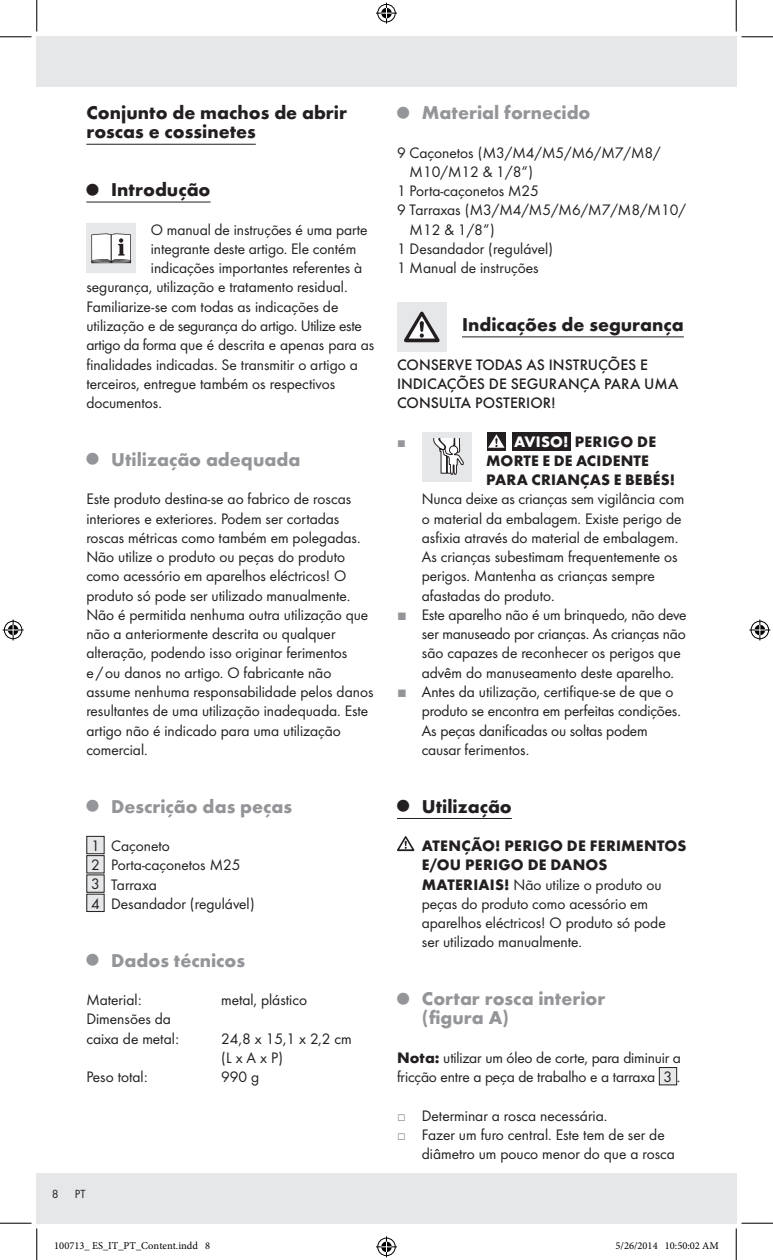
<style>
.page{position:relative;width:773px;height:1260px;background:#fff}
.page>*{position:absolute;margin:0;border:0;box-sizing:border-box;transform-origin:0 0}
.PT_Überschrift{font:700 19.25px/19.2px "Futura";color:#939598}
.PT_Kapitelüberschrif{font:700 19.25px/19.2px "Futura";color:#231f20}
.PT_Fließtext{font:15.75px/19.2px "Futura Boo";color:#231f20}
.DE_Fließtext{font:15.75px/19.2px "Futura Boo";color:#231f20}
.PT_Fließtext-2{font:500 15.75px/19.2px "Futura";color:#231f20}
.PT_Fließtext-3{font:700 15.75px/19.2px "Futura";letter-spacing:.01em;color:#231f20}
.PT_Fließtext-4{font:15.75px "European Pi Three";color:#939598}
.t1{font:12.25px "Futura Boo";color:#231f20}
.t2{font:10.5px "Minion Pro";color:#000}
.s1{color:#fff}
.s2{font-family:"European Pi Three";font-size:17.5px;color:#939598}
.s3{font-family:"Futura";font-weight:700}
.s4{font-family:"European Pi Three";color:#939598}
</style>
<div class="page">
<div style="left:37px;top:1173px;width:699px;height:49px;background:#e6e7e9"></div>
<div style="left:37px;top:37px;width:699px;height:49px;background:#e6e7e9"></div>
<hr style="left:86px;top:144px;width:170px;height:1px;background:#231f20">
<hr style="left:86px;top:201px;width:125px;height:1px;background:#231f20">
<div style="left:86px;top:223px;width:50px;height:50px;background:#e6e7e9"></div>
<svg style="left:91px;top:233px;width:40px;height:30px"></svg>
<div style="left:87px;top:836px;width:17px;height:17px;background:#e6e7e9"></div>
<div style="left:86px;top:835px;width:19px;height:19px;border:1px solid #231f20"></div>
<div style="left:87px;top:855px;width:17px;height:17px;background:#e6e7e9"></div>
<div style="left:86px;top:855px;width:19px;height:18px;border:1px solid #231f20"></div>
<div style="left:87px;top:874px;width:17px;height:18px;background:#e6e7e9"></div>
<div style="left:87px;top:894px;width:17px;height:17px;background:#e6e7e9"></div>
<hr style="left:397px;top:336px;width:287px;height:1px;background:#231f20">
<hr style="left:397px;top:817px;width:115px;height:1px;background:#231f20">
<div style="left:447px;top:302px;width:15px;height:50px;background:#fff"></div>
<div style="left:397px;top:302px;width:50px;height:50px;background:#e6e7e9"></div>
<svg style="left:404px;top:311px;width:36px;height:31px"></svg>
<div style="left:422px;top:432px;width:49px;height:49px;background:#e6e7e9"></div>
<svg style="left:433px;top:438px;width:31px;height:36px"></svg>
<svg style="left:487px;top:432px;width:18px;height:18px"></svg>
<svg style="left:488px;top:434px;width:17px;height:13px"></svg>
<div style="left:512px;top:432px;width:59px;height:18px;background:#231f20"></div>
<svg style="left:397px;top:836px;width:17px;height:14px"></svg>
<div style="left:659px;top:1067px;width:18px;height:17px;background:#e6e7e9"></div>
<div style="left:659px;top:1066px;width:18px;height:19px;border:1px solid #231f20"></div>
<hr style="left:0;top:36px;width:32px;height:1px;background:#000">
<hr style="left:741px;top:36px;width:32px;height:1px;background:#000">
<hr style="left:0;top:1222px;width:32px;height:1px;background:#000">
<hr style="left:741px;top:1222px;width:32px;height:1px;background:#000">
<hr style="left:36px;top:0;width:1px;height:31px;background:#000">
<hr style="left:36px;top:1228px;width:1px;height:31px;background:#000">
<hr style="left:736px;top:0;width:1px;height:31px;background:#000">
<hr style="left:736px;top:1228px;width:1px;height:31px;background:#000">
<svg style="left:376px;top:3px;width:21px;height:21px"></svg>
<svg style="left:376px;top:1236px;width:21px;height:20px"></svg>
<svg style="left:3px;top:619px;width:21px;height:21px"></svg>
<svg style="left:749px;top:619px;width:21px;height:21px"></svg>
<svg style="left:665px;top:1222px;width:54px;height:2px"></svg>
<p class="PT_Kapitelüberschrif" style="left:86px;top:101px;width:262px">Conjunto de machos de abrir roscas e cossinetes</p>
<p class="PT_Kapitelüberschrif" style="left:86px;top:178px;width:126px"><sup>Q</sup> Introdução</p>
<p class="DE_Fließtext" style="left:151px;top:219px;width:218px">O manual de instruções é uma parte integrante deste artigo. Ele contém indicações importantes referentes à</p>
<p class="DE_Fließtext" style="left:86px;top:277px;width:290px">segurança, utilização e tratamento residual.<br>Familiarize-se com todas as indicações de utilização e de segurança do artigo. Utilize este artigo da forma que é descrita e apenas para as finalidades indicadas. Se transmitir o artigo a terceiros, entregue também os respectivos documentos.</p>
<p class="PT_Überschrift" style="left:86px;top:448px;width:216px"><sup>Q</sup> Utilização adequada</p>
<p class="PT_Fließtext" style="left:86px;top:488px;width:289px">Este produto destina-se ao fabrico de roscas interiores e exteriores. Podem ser cortadas roscas métricas como também em polegadas.<br>Não utilize o produto ou peças do produto como acessório em aparelhos eléctricos! O produto só pode ser utilizado manualmente.<br>Não é permitida nenhuma outra utilização que não a anteriormente descrita ou qualquer alteração, podendo isso originar ferimentos<br>e /ou danos no artigo. O fabricante não assume nenhuma responsabilidade pelos danos resultantes de uma utilização inadequada. Este artigo não é indicado para uma utilização comercial.</p>
<p class="PT_Überschrift" style="left:86px;top:794px;width:207px"><sup>Q</sup> Descrição das peças</p>
<p class="PT_Fließtext" style="left:91px;top:835px;width:10px">1</p>
<p class="PT_Fließtext" style="left:111px;top:835px;width:60px">Caçoneto</p>
<p class="PT_Fließtext" style="left:91px;top:854px;width:10px">2</p>
<p class="PT_Fließtext" style="left:111px;top:854px;width:131px">Porta-caçonetos M25</p>
<p class="PT_Fließtext" style="left:91px;top:873px;width:10px">3</p>
<p class="PT_Fließtext" style="left:111px;top:873px;width:47px">Tarraxa</p>
<p class="PT_Fließtext" style="left:91px;top:892px;width:10px">4</p>
<p class="PT_Fließtext" style="left:111px;top:893px;width:145px">Desandador (regulável)</p>
<p class="PT_Überschrift" style="left:86px;top:948px;width:160px"><sup>Q</sup> Dados técnicos</p>
<p class="PT_Fließtext" style="left:86px;top:989px;width:57px">Material:</p>
<p class="PT_Fließtext" style="left:221px;top:989px;width:87px">metal, plástico</p>
<p class="PT_Fließtext" style="left:86px;top:1008px;width:94px">Dimensões da caixa de metal:</p>
<p class="PT_Fließtext" style="left:221px;top:1027px;width:132px">24,8 x 15,1 x 2,2 cm (L x A x P)</p>
<p class="PT_Fließtext" style="left:86px;top:1066px;width:63px">Peso total:</p>
<p class="PT_Fließtext" style="left:221px;top:1066px;width:40px">990 g</p>
<p class="t1" style="left:52px;top:1185px;width:8px">8</p>
<p class="t1" style="left:75px;top:1185px;width:12px">PT</p>
<p class="PT_Überschrift" style="left:397px;top:101px;width:195px"><sup>Q</sup> Material fornecido</p>
<p class="PT_Fließtext" style="left:410px;top:142px;width:253px;text-indent:-13px">9 Caçonetos (M3/M4/M5/M6/M7/M8/<br>M10/M12 &amp; 1/8“)</p>
<p class="PT_Fließtext" style="left:397px;top:180px;width:144px">1 Porta-caçonetos M25</p>
<p class="PT_Fließtext" style="left:410px;top:200px;width:278px;text-indent:-13px">9 Tarraxas (M3/M4/M5/M6/M7/M8/M10/<br>M12 &amp; 1/8“)</p>
<p class="PT_Fließtext" style="left:397px;top:238px;width:158px">1 Desandador (regulável)</p>
<p class="PT_Fließtext" style="left:397px;top:257px;width:143px">1 Manual de instruções</p>
<p class="PT_Kapitelüberschrif" style="left:462px;top:313px;width:223px">Indicações de segurança</p>
<p class="PT_Fließtext-2" style="left:397px;top:353px;width:283px">CONSERVE TODAS AS INSTRUÇÕES E<br>INDICAÇÕES DE SEGURANÇA PARA UMA<br>CONSULTA POSTERIOR!</p>
<p class="PT_Fließtext-4" style="left:397px;top:430px;width:10px">J</p>
<p class="PT_Fließtext-3" style="left:514px;top:430px;width:144px"><span class="s1">AVISO!</span> PERIGO DE</p>
<p class="PT_Fließtext-3" style="left:486px;top:449px;width:190px">MORTE E DE ACIDENTE<br>PARA CRIANÇAS E BEBÉS!</p>
<p class="PT_Fließtext" style="left:422px;top:488px;width:264px">Nunca deixe as crianças sem vigilância com o material da embalagem. Existe perigo de asfixia através do material de embalagem.<br>As crianças subestimam frequentemente os perigos. Mantenha as crianças sempre afastadas do produto.</p>
<p class="PT_Fließtext" style="left:422px;top:604px;width:266px;text-indent:-25px"><span class="s2">J</span> Este aparelho não é um brinquedo, não deve ser manuseado por crianças. As crianças não são capazes de reconhecer os perigos que advêm do manuseamento deste aparelho.</p>
<p class="PT_Fließtext" style="left:422px;top:681px;width:261px;text-indent:-25px"><span class="s2">J</span> Antes da utilização, certifique-se de que o produto se encontra em perfeitas condições.<br>As peças danificadas ou soltas podem causar ferimentos.</p>
<p class="PT_Kapitelüberschrif" style="left:397px;top:794px;width:116px"><sup>Q</sup> Utilização</p>
<p class="PT_Fließtext" style="left:422px;top:835px;width:266px"><span class="s3">ATENÇÃO! PERIGO DE FERIMENTOS<br>E/OU PERIGO DE DANOS<br>MATERIAIS!</span> Não utilize o produto ou peças do produto como acessório em aparelhos eléctricos! O produto só pode ser utilizado manualmente.</p>
<p class="PT_Überschrift" style="left:422px;top:987px;width:185px;text-indent:-25px"><sup>Q</sup> Cortar rosca interior (figura A)</p>
<p class="PT_Fließtext" style="left:397px;top:1047px;width:286px"><span class="s3">Nota:</span> utilizar um óleo de corte, para diminuir a fricção entre a peça de trabalho e a tarraxa</p>
<p class="PT_Fließtext" style="left:664px;top:1066px;width:18px">3 .</p>
<p class="PT_Fließtext" style="left:397px;top:1104px;width:212px"><span class="s4">j</span> Determinar a rosca necessária.</p>
<p class="PT_Fließtext" style="left:422px;top:1124px;width:255px;text-indent:-25px"><span class="s4">j</span> Fazer um furo central. Este tem de ser de diâmetro um pouco menor do que a rosca</p>
<p class="t2" style="left:54px;top:1238px;width:157px">100713_ ES_IT_PT_Content.indd 8</p>
<p class="t2" style="left:615px;top:1238px;width:105px">5/26/2014 10:50:02 AM</p>
</div>
